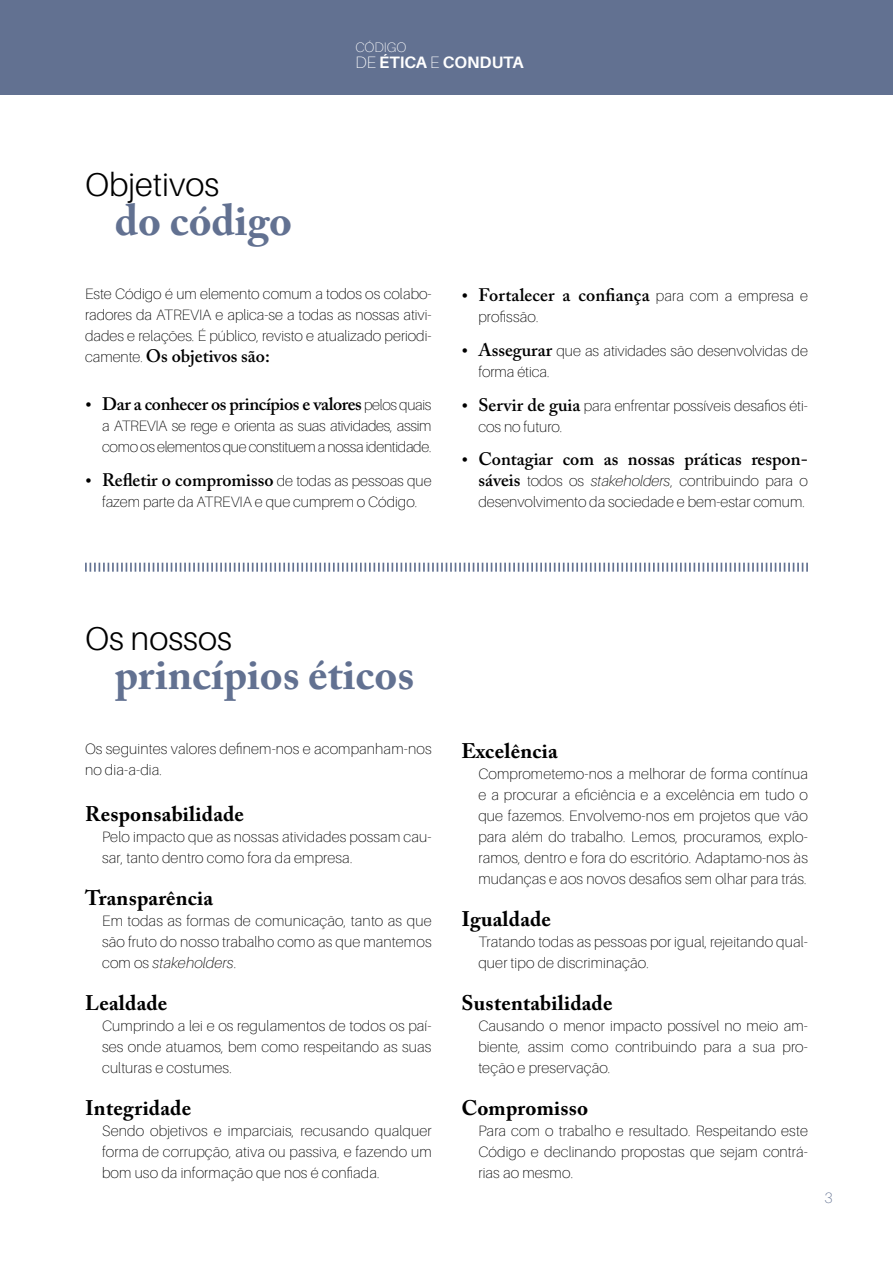
<style>
.page{position:relative;width:893px;height:1263px;background:#fff}
.page>*{position:absolute;margin:0;border:0;box-sizing:border-box;transform-origin:0 0}
.t1{font:700 43.5px "Adobe Caslon Pro";color:#627191}
.t2{font:300 33px "Aileron";color:#000}
.t3{font:700 21px "Adobe Caslon Pro";letter-spacing:.01em;color:#000}
.t4{font:600 18px "Adobe Caslon Pro";color:#000}
.t5{font:600 18px "Adobe Caslon Pro";letter-spacing:-.02em;color:#000}
.t6{font:700 16.5px "Aileron";color:#fff}
.t7{font:100 15px/21px "Aileron";letter-spacing:.01em;color:#000;text-align:justify}
.t8{font:100 15px/21px "Aileron";letter-spacing:-.02em;color:#000}
.t9{font:100 15px "Aileron";color:#627191}
.t10{font:100 13.8px "Aileron";color:#fff}
.s1{font-weight:100}
.s2{font-family:"Aileron";font-weight:100;font-size:15px}
.s3{font-family:"Adobe Caslon Pro";font-weight:600;font-size:18px}
.s4{font-style:italic}
</style>
<div class="page">
<div style="left:0;top:0;width:893px;height:95px;background:#627191"></div>
<svg style="left:85px;top:563px;width:723px;height:9px"></svg>
<h2 class="t2" style="left:85px;top:166px;width:136px">Objetivos</h2>
<h1 class="t1" style="left:115px;top:194px;width:179px">do código</h1>
<p class="t10" style="left:355px;top:39px;width:52px">CÓDIGO</p>
<p class="t6" style="left:355px;top:53px;width:170px"><span class="s1">DE</span> ÉTICA <span class="s1">E</span> CONDUTA</p>
<p class="t7" style="left:85px;top:284px;width:348px">Este Código é um elemento comum a todos os colabo&shy;radores da ATREVIA e aplica-se a todas as nossas ativi&shy;dades e relações. É público, revisto e atualizado periodi-</p>
<p class="t4" style="left:85px;top:346px;width:186px"><span class="s2">camente.</span> Os objetivos são:</p>
<p class="t5" style="left:102px;top:393px;width:331px">Dar a conhecer os princípios e valores <span class="s2">pelos quais</span></p>
<p class="t8" style="left:102px;top:416px;width:331px">a ATREVIA se rege e orienta as suas atividades, assim como os elementos que constituem a nossa identidade.</p>
<p class="t4" style="left:102px;top:469px;width:331px">Refletir o compromisso <span class="s2">de todas as pessoas que</span></p>
<p class="t7" style="left:102px;top:491px;width:317px">fazem parte da ATREVIA e que cumprem o Código.</p>
<p class="t4" style="left:478px;top:284px;width:331px">Fortalecer a confiança <span class="s2">para com a empresa e</span></p>
<p class="t7" style="left:478px;top:306px;width:62px">profissão.</p>
<p class="t7" style="left:478px;top:340px;width:331px"><span class="s3">Assegurar</span> que as atividades são desenvolvidas de forma ética.</p>
<p class="t7" style="left:478px;top:395px;width:331px"><span class="s3">Servir de guia</span> para enfrentar possíveis desafios éti&shy;cos no futuro.</p>
<p class="t4" style="left:478px;top:449px;width:331px">Contagiar com as nossas práticas respon-</p>
<p class="t7" style="left:478px;top:471px;width:331px"><span class="s3">sáveis</span> todos os <span class="s4">stakeholders</span>, contribuindo para o desenvolvimento da sociedade e bem-estar comum.</p>
<h2 class="t2" style="left:85px;top:620px;width:148px">Os nossos</h2>
<h1 class="t1" style="left:115px;top:649px;width:301px">princípios éticos</h1>
<p class="t7" style="left:85px;top:738px;width:348px">Os seguintes valores definem-nos e acompanham-nos no dia-a-dia.</p>
<h3 class="t3" style="left:85px;top:802px;width:160px">Responsabilidade</h3>
<p class="t7" style="left:102px;top:827px;width:331px">Pelo impacto que as nossas atividades possam cau&shy;sar, tanto dentro como fora da empresa.</p>
<h3 class="t3" style="left:85px;top:886px;width:130px">Transparência</h3>
<p class="t7" style="left:102px;top:911px;width:331px">Em todas as formas de comunicação, tanto as que são fruto do nosso trabalho como as que mantemos com os <span class="s4">stakeholders</span>.</p>
<h3 class="t3" style="left:85px;top:991px;width:84px">Lealdade</h3>
<p class="t7" style="left:102px;top:1016px;width:331px">Cumprindo a lei e os regulamentos de todos os paí&shy;ses onde atuamos, bem como respeitando as suas culturas e costumes.</p>
<h3 class="t3" style="left:85px;top:1096px;width:108px">Integridade</h3>
<p class="t7" style="left:102px;top:1121px;width:331px">Sendo objetivos e imparciais, recusando qualquer forma de corrupção, ativa ou passiva, e fazendo um bom uso da informação que nos é confiada.</p>
<h3 class="t3" style="left:461px;top:738px;width:98px">Excelência</h3>
<p class="t7" style="left:478px;top:763px;width:331px">Comprometemo-nos a melhorar de forma contínua e a procurar a eficiência e a excelência em tudo o que fazemos. Envolvemo-nos em projetos que vão para além do trabalho. Lemos, procuramos, explo&shy;ramos, dentro e fora do escritório. Adaptamo-nos às mudanças e aos novos desafios sem olhar para trás.</p>
<h3 class="t3" style="left:461px;top:906px;width:91px">Igualdade</h3>
<p class="t7" style="left:478px;top:931px;width:331px">Tratando todas as pessoas por igual, rejeitando qual&shy;quer tipo de discriminação.</p>
<h3 class="t3" style="left:461px;top:990px;width:153px">Sustentabilidade</h3>
<p class="t7" style="left:478px;top:1015px;width:331px">Causando o menor impacto possível no meio am&shy;biente, assim como contribuindo para a sua pro&shy;teção e preservação.</p>
<h3 class="t3" style="left:461px;top:1095px;width:128px">Compromisso</h3>
<p class="t7" style="left:478px;top:1120px;width:331px">Para com o trabalho e resultado. Respeitando este Código e declinando propostas que sejam contrá&shy;rias ao mesmo.</p>
<p class="t9" style="left:824px;top:1190px;width:10px">3</p>
</div>
